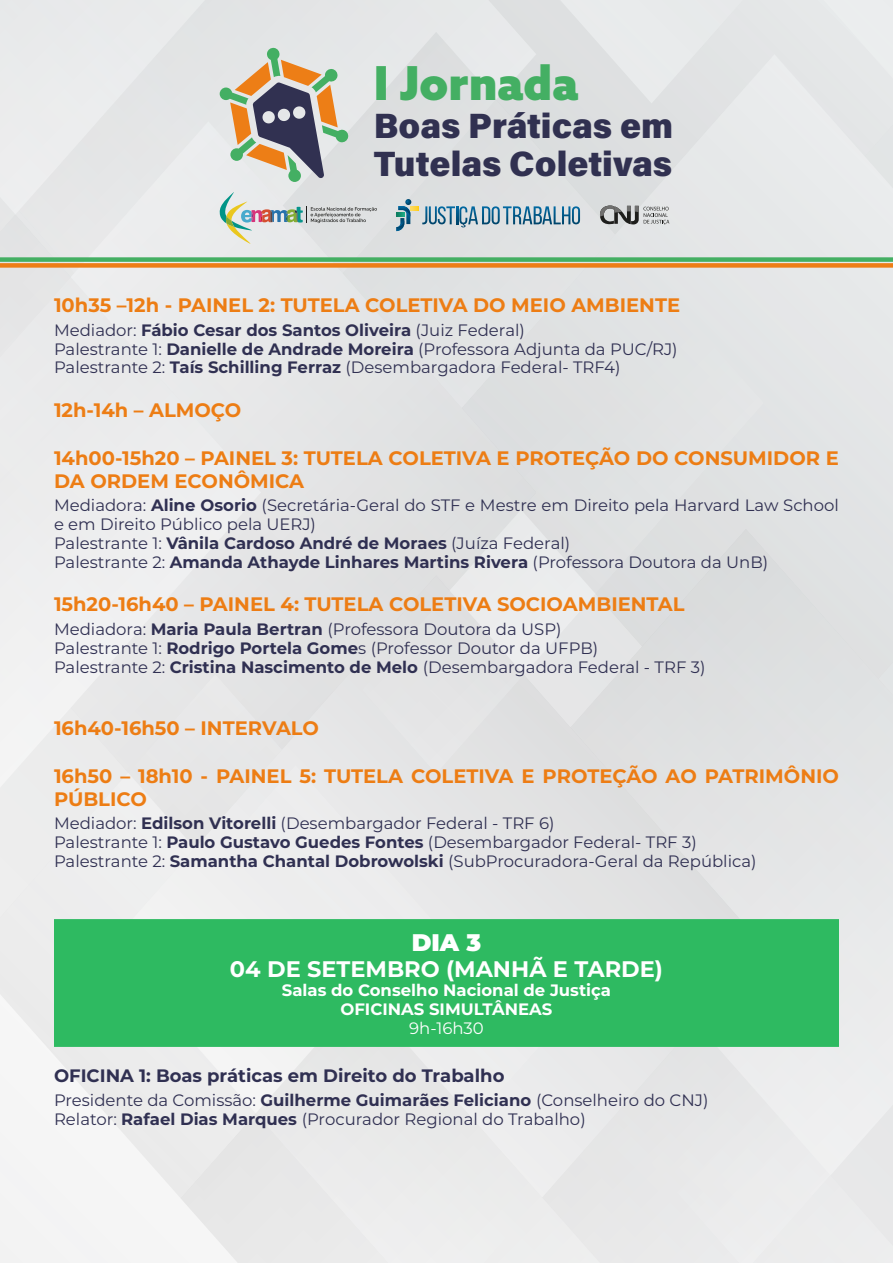
<style>
.page{position:relative;width:893px;height:1263px;background:#fff}
.page>*{position:absolute;margin:0;border:0;box-sizing:border-box;transform-origin:0 0}
.t1{font:900 46.8px "Azo Sans";color:#44af63}
.t2{font:900 35.1px/38px "Acumin Pro";letter-spacing:-.005em;color:#313151}
.t3{font:900 24px "Montserrat";color:#fff}
.t4{font:700 22.5px "Montserrat";color:#fff}
.t5{font:700 19.5px/22.5px "Montserrat";color:#ed7d14}
.t6{font:700 18px "Montserrat";color:#303052}
.t7{font:16.5px/18.9px "Montserrat";color:#303052}
.t8{font:700 16.5px/18.9px "Montserrat";color:#fff;text-align:center}
.t9{font:16.5px "Montserrat";color:#fff}
.s1{font-weight:700}
</style>
<div class="page">
<div style="left:0;top:0;width:245px;height:121px;background:#e9ebec"></div>
<div style="left:108px;top:32px;width:338px;height:89px;background:#e3e5e6"></div>
<div style="left:446px;top:103px;width:447px;height:426px;background:#e1e3e4"></div>
<div style="left:536px;top:529px;width:357px;height:417px;background:#e0e2e3"></div>
<div style="left:764px;top:946px;width:129px;height:317px;background:#ececed"></div>
<div style="left:261px;top:121px;width:275px;height:454px;background:#e1e2e3"></div>
<div style="left:0;top:121px;width:261px;height:742px;background:#ebecec"></div>
<svg style="left:108px;top:575px;width:656px;height:688px;background:#e4e5e6"></svg>
<div style="left:324px;top:0;width:410px;height:103px;background:#e4e6e7"></div>
<div style="left:734px;top:0;width:159px;height:270px;background:#e7e9ea"></div>
<div style="left:245px;top:1047px;width:445px;height:216px;background:#e9e9ea"></div>
<svg style="left:0;top:900px;width:245px;height:363px"></svg>
<svg style="left:396px;top:199px;width:184px;height:32px;background:#aac0ca"></svg>
<svg style="left:217px;top:47px;width:160px;height:200px;background:#c6c4bb"></svg>
<svg style="left:600px;top:205px;width:69px;height:20px"></svg>
<div style="left:0;top:257px;width:893px;height:5px;background:#44af63"></div>
<div style="left:0;top:263px;width:893px;height:5px;background:#ed7e16"></div>
<div style="left:54px;top:919px;width:785px;height:45px;background:#2eba61"></div>
<div style="left:54px;top:964px;width:785px;height:45px;background:#2eba61"></div>
<div style="left:54px;top:1002px;width:785px;height:45px;background:#2eba61"></div>
<h1 class="t1" style="left:374px;top:52px;width:206px">I Jornada</h1>
<h2 class="t2" style="left:374px;top:105px;width:301px">Boas Práticas em<br>Tutelas Coletivas</h2>
<p class="t5" style="left:54px;top:293px;width:628px">10h35 –12h - PAINEL 2: TUTELA COLETIVA DO MEIO AMBIENTE</p>
<p class="t7" style="left:54px;top:320px;width:625px">Mediador: <span class="s1">Fábio Cesar dos Santos Oliveira</span> (Juiz Federal)<br>Palestrante 1: <span class="s1">Danielle de Andrade Moreira</span> (Professora Adjunta da PUC/RJ)<br>Palestrante 2: <span class="s1">Taís Schilling Ferraz</span> (Desembargadora Federal- TRF4)</p>
<p class="t5" style="left:54px;top:398px;width:189px">12h-14h – ALMOÇO</p>
<p class="t5" style="left:54px;top:446px;width:786px">14h00-15h20 – PAINEL 3: TUTELA COLETIVA E PROTEÇÃO DO CONSUMIDOR E<br>DA ORDEM ECONÔMICA</p>
<p class="t7" style="left:54px;top:495px;width:786px">Mediadora: <span class="s1">Aline Osorio</span> (Secretária-Geral do STF e Mestre em Direito pela Harvard Law School e em Direito Público pela UERJ)<br>Palestrante 1: <span class="s1">Vânila Cardoso André de Moraes</span> (Juíza Federal)<br>Palestrante 2: <span class="s1">Amanda Athayde Linhares Martins Rivera</span> (Professora Doutora da UnB)</p>
<p class="t5" style="left:54px;top:592px;width:632px">15h20-16h40 – PAINEL 4: TUTELA COLETIVA SOCIOAMBIENTAL</p>
<p class="t7" style="left:54px;top:619px;width:653px">Mediadora: <span class="s1">Maria Paula Bertran</span> (Professora Doutora da USP)<br>Palestrante 1: <span class="s1">Rodrigo Portela Gome</span>s (Professor Doutor da UFPB)<br>Palestrante 2: <span class="s1">Cristina Nascimento de Melo</span> (Desembargadora Federal - TRF 3)</p>
<p class="t5" style="left:54px;top:716px;width:266px">16h40-16h50 – INTERVALO</p>
<p class="t5" style="left:54px;top:764px;width:786px">16h50 – 18h10 - PAINEL 5: TUTELA COLETIVA E PROTEÇÃO AO PATRIMÔNIO<br>PÚBLICO</p>
<p class="t7" style="left:54px;top:813px;width:704px">Mediador: <span class="s1">Edilson Vitorelli</span> (Desembargador Federal - TRF 6)<br>Palestrante 1: <span class="s1">Paulo Gustavo Guedes Fontes</span> (Desembargador Federal- TRF 3)<br>Palestrante 2: <span class="s1">Samantha Chantal Dobrowolski</span> (SubProcuradora-Geral da República)</p>
<h3 class="t3" style="left:412px;top:925px;width:71px">DIA 3</h3>
<h3 class="t4" style="left:230px;top:953px;width:435px">04 DE SETEMBRO (MANHÃ E TARDE)</h3>
<p class="t8" style="left:282px;top:980px;width:331px">Salas do Conselho Nacional de Justiça<br>OFICINAS SIMULTÂNEAS</p>
<p class="t9" style="left:409px;top:1017px;width:76px">9h-16h30</p>
<p class="t6" style="left:54px;top:1063px;width:452px">OFICINA 1: Boas práticas em Direito do Trabalho</p>
<p class="t7" style="left:54px;top:1089px;width:656px">Presidente da Comissão: <span class="s1">Guilherme Guimarães Feliciano</span> (Conselheiro do CNJ)<br>Relator: <span class="s1">Rafael Dias Marques</span> (Procurador Regional do Trabalho)</p>
</div>
